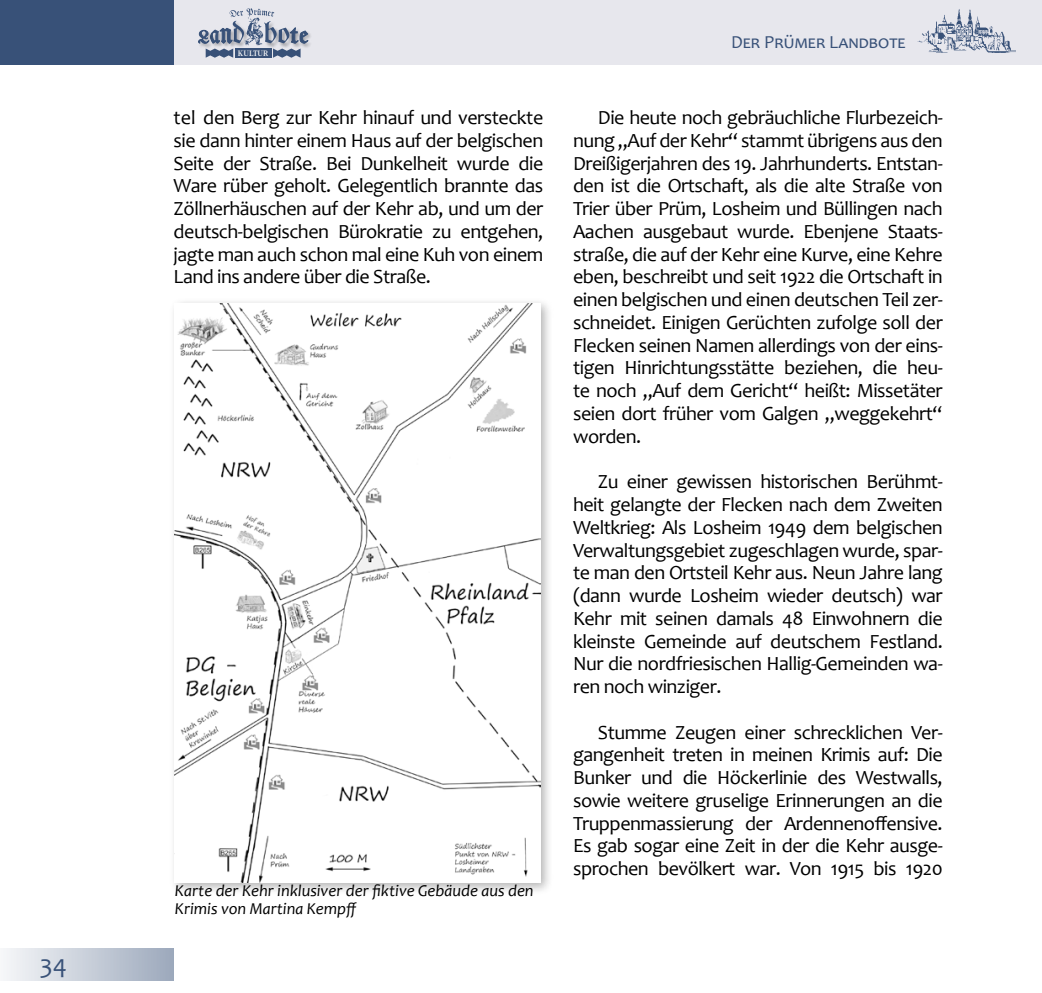
<style>
.page{position:relative;width:1042px;height:993px;background:#fff}
.page>*{position:absolute;margin:0;border:0;box-sizing:border-box;transform-origin:0 0}
.t1{font:26.6px "Candara";color:#385178}
.t2{font:20.12px/22.8px "Candara";letter-spacing:-.025em;color:#000;text-align:justify}
.t3{font:18.38px "Candara";color:#385178}
.t4{font:italic 16.62px/18.4px "Candara";color:#000}
.t5{font:600 8.22px "Corporate A";color:#fff}
</style>
<div class="page">
<div style="left:0;top:947px;width:174px;height:33px;background:linear-gradient(to right,#f7f8f9,#9ca9bc)"></div>
<div style="left:0;top:0;width:1042px;height:64px;background:#e7e7ed"></div>
<div style="left:0;top:0;width:174px;height:64px;background:#385178"></div>
<div style="left:300px;top:31px;width:13px;height:18px;background:#000;opacity:.3"></div>
<svg style="left:198px;top:8px;width:110px;height:50px"></svg>
<img style="left:917px;top:9px;width:98px;height:44px">
<div style="left:168px;top:297px;width:385px;height:598px;background:#000;opacity:.3"></div>
<img style="left:175px;top:303px;width:365px;height:579px">
<h1 class="t1" style="left:40px;top:947px;width:29px">34</h1>
<p class="t5" style="left:238px;top:49px;width:32px">KULTUR</p>
<p class="t3" style="left:731px;top:31px;width:176px">Der Prümer Landbote</p>
<p class="t2" style="left:174px;top:106px;width:371px">tel den Berg zur Kehr hinauf und versteckte sie dann hinter einem Haus auf der belgischen Seite der Straße. Bei Dunkelheit wurde die Ware rüber geholt. Gelegentlich brannte das Zöllnerhäuschen auf der Kehr ab, und um der deutsch-belgischen Bürokratie zu entgehen, jagte man auch schon mal eine Kuh von einem Land ins andere über die Straße.</p>
<p class="t2" style="left:573px;top:106px;width:371px;text-indent:25px">Die heute noch gebräuchliche Flurbezeich&shy;nung „Auf der Kehr“ stammt übrigens aus den Dreißigerjahren des 19. Jahrhunderts. Entstan&shy;den ist die Ortschaft, als die alte Straße von Trier über Prüm, Losheim und Büllingen nach Aachen ausgebaut wurde. Ebenjene Staats&shy;straße, die auf der Kehr eine Kurve, eine Kehre eben, beschreibt und seit 1922 die Ortschaft in einen belgischen und einen deutschen Teil zer&shy;schneidet. Einigen Gerüchten zufolge soll der Flecken seinen Namen allerdings von der eins&shy;tigen Hinrichtungsstätte beziehen, die heu&shy;te noch „Auf dem Gericht“ heißt: Missetäter seien dort früher vom Galgen „weggekehrt“ worden.</p>
<p class="t2" style="left:573px;top:470px;width:371px;text-indent:25px">Zu einer gewissen historischen Berühmt&shy;heit gelangte der Flecken nach dem Zweiten Weltkrieg: Als Losheim 1949 dem belgischen Verwaltungsgebiet zugeschlagen wurde, spar&shy;te man den Ortsteil Kehr aus. Neun Jahre lang (dann wurde Losheim wieder deutsch) war Kehr mit seinen damals 48 Einwohnern die kleinste Gemeinde auf deutschem Festland.<br>Nur die nordfriesischen Hallig-Gemeinden wa&shy;ren noch winziger.</p>
<p class="t2" style="left:573px;top:720px;width:371px;text-indent:25px">Stumme Zeugen einer schrecklichen Ver&shy;gangenheit treten in meinen Krimis auf: Die Bunker und die Höckerlinie des Westwalls, sowie weitere gruselige Erinnerungen an die Truppenmassierung der Ardennenoffensive.<br>Es gab sogar eine Zeit in der die Kehr ausge&shy;sprochen bevölkert war. Von 1915 bis 1920</p>
<p class="t4" style="left:175px;top:880px;width:360px">Karte der Kehr inklusiver der fiktive Gebäude aus den<br>Krimis von Martina Kempff</p>
</div>
